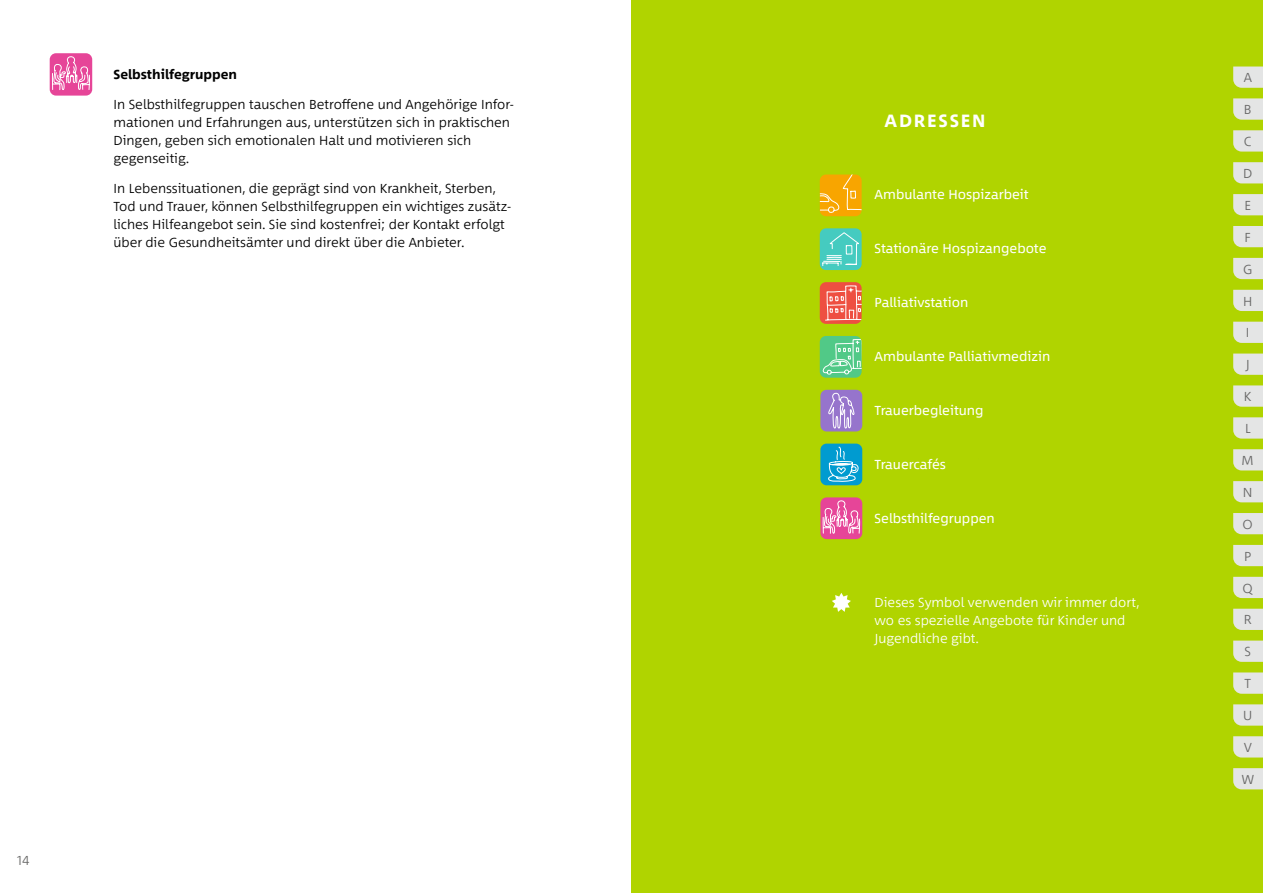
<style>
.page{position:relative;width:1263px;height:893px;background:#fff}
.page>*{position:absolute;margin:0;border:0;box-sizing:border-box;transform-origin:0 0}
.t1{font:700 18px "Between 2";letter-spacing:.1em;color:#fff}
.t2{font:300 13.2px/18px "Between 2";color:#000}
.t3{font:13.2px "Between 1";color:#fff}
.t4{font:300 13.2px/18px "Between 2";color:#fff}
.t5{font:300 13.2px "Between 2";color:#686867}
.t6{font:700 13.2px "Between 2";color:#000}
</style>
<div class="page">
<div style="left:631px;top:0;width:632px;height:893px;background:#b0d400"></div>
<svg style="left:1233px;top:67px;width:30px;height:21px"></svg>
<svg style="left:1233px;top:98px;width:30px;height:22px"></svg>
<svg style="left:1233px;top:130px;width:30px;height:22px"></svg>
<svg style="left:1233px;top:162px;width:30px;height:21px"></svg>
<svg style="left:1233px;top:194px;width:30px;height:21px"></svg>
<svg style="left:1233px;top:226px;width:30px;height:21px"></svg>
<svg style="left:1233px;top:258px;width:30px;height:21px"></svg>
<svg style="left:1233px;top:290px;width:30px;height:21px"></svg>
<svg style="left:1233px;top:322px;width:30px;height:21px"></svg>
<svg style="left:1233px;top:354px;width:30px;height:21px"></svg>
<svg style="left:1233px;top:385px;width:30px;height:22px"></svg>
<svg style="left:1233px;top:417px;width:30px;height:22px"></svg>
<svg style="left:1233px;top:449px;width:30px;height:21px"></svg>
<svg style="left:1233px;top:481px;width:30px;height:21px"></svg>
<svg style="left:1233px;top:513px;width:30px;height:21px"></svg>
<svg style="left:1233px;top:545px;width:30px;height:21px"></svg>
<svg style="left:1233px;top:577px;width:30px;height:21px"></svg>
<svg style="left:1233px;top:609px;width:30px;height:21px"></svg>
<svg style="left:1233px;top:641px;width:30px;height:21px"></svg>
<svg style="left:1233px;top:672px;width:30px;height:22px"></svg>
<svg style="left:1233px;top:704px;width:30px;height:22px"></svg>
<svg style="left:1233px;top:736px;width:30px;height:21px"></svg>
<svg style="left:1233px;top:768px;width:30px;height:21px"></svg>
<div style="left:50px;top:53px;width:42px;height:43px;background:#e64598;border-radius:6px"></div>
<svg style="left:52px;top:56px;width:38px;height:40px"></svg>
<svg style="left:820px;top:175px;width:42px;height:42px;background:#f5ae16"></svg>
<div style="left:820px;top:228px;width:42px;height:42px;background:#45cbc0;border-radius:6px"></div>
<svg style="left:822px;top:232px;width:40px;height:38px"></svg>
<div style="left:820px;top:282px;width:42px;height:42px;background:#ee4f41;border-radius:6px"></div>
<svg style="left:825px;top:285px;width:37px;height:39px"></svg>
<div style="left:820px;top:497px;width:42px;height:42px;background:#e64598;border-radius:6px"></div>
<svg style="left:822px;top:497px;width:38px;height:37px"></svg>
<div style="left:820px;top:444px;width:42px;height:41px;background:#009bd0;border-radius:6px"></div>
<svg style="left:828px;top:446px;width:31px;height:36px"></svg>
<div style="left:820px;top:390px;width:42px;height:41px;background:#9674cc;border-radius:6px"></div>
<svg style="left:828px;top:392px;width:27px;height:37px"></svg>
<div style="left:820px;top:336px;width:42px;height:42px;background:#51c987;border-radius:6px"></div>
<svg style="left:821px;top:336px;width:41px;height:42px"></svg>
<svg style="left:832px;top:593px;width:19px;height:19px"></svg>
<p class="t6" style="left:113px;top:66px;width:125px">Selbsthilfegruppen</p>
<p class="t2" style="left:113px;top:95px;width:402px">In Selbsthilfegruppen tauschen Betroffene und Angehörige Infor&shy;mationen und Erfahrungen aus, unterstützen sich in praktischen Dingen, geben sich emotionalen Halt und motivieren sich gegenseitig.</p>
<p class="t2" style="left:113px;top:179px;width:399px">In Lebenssituationen, die geprägt sind von Krankheit, Sterben, Tod und Trauer, können Selbsthilfegruppen ein wichtiges zusätz&shy;liches Hilfeangebot sein. Sie sind kostenfrei; der Kontakt erfolgt über die Gesundheitsämter und direkt über die Anbieter.</p>
<p class="t5" style="left:17px;top:852px;width:14px">14</p>
<h1 class="t1" style="left:884px;top:109px;width:103px">ADRESSEN</h1>
<p class="t3" style="left:874px;top:186px;width:156px">Ambulante Hospizarbeit</p>
<p class="t3" style="left:874px;top:240px;width:173px">Stationäre Hospizangebote</p>
<p class="t3" style="left:874px;top:294px;width:95px">Palliativstation</p>
<p class="t3" style="left:874px;top:348px;width:177px">Ambulante Palliativmedizin</p>
<p class="t3" style="left:874px;top:402px;width:111px">Trauerbegleitung</p>
<p class="t3" style="left:874px;top:456px;width:73px">Trauercafés</p>
<p class="t3" style="left:874px;top:510px;width:122px">Selbsthilfegruppen</p>
<p class="t4" style="left:874px;top:593px;width:266px">Dieses Symbol verwenden wir immer dort, wo es spezielle Angebote für Kinder und<br>Jugendliche gibt.</p>
<p class="t5" style="left:1244px;top:70px;width:10px">A</p>
<p class="t5" style="left:1244px;top:101px;width:9px">B</p>
<p class="t5" style="left:1244px;top:133px;width:9px">C</p>
<p class="t5" style="left:1243px;top:165px;width:11px">D</p>
<p class="t5" style="left:1244px;top:197px;width:8px">E</p>
<p class="t5" style="left:1244px;top:229px;width:8px">F</p>
<p class="t5" style="left:1243px;top:261px;width:11px">G</p>
<p class="t5" style="left:1243px;top:293px;width:11px">H</p>
<p class="t5" style="left:1246px;top:325px;width:5px">I</p>
<p class="t5" style="left:1246px;top:357px;width:5px">J</p>
<p class="t5" style="left:1244px;top:388px;width:9px">K</p>
<p class="t5" style="left:1245px;top:420px;width:7px">L</p>
<p class="t5" style="left:1241px;top:452px;width:14px">M</p>
<p class="t5" style="left:1243px;top:484px;width:11px">N</p>
<p class="t5" style="left:1242px;top:516px;width:12px">O</p>
<p class="t5" style="left:1244px;top:548px;width:9px">P</p>
<p class="t5" style="left:1242px;top:580px;width:12px">Q</p>
<p class="t5" style="left:1244px;top:612px;width:9px">R</p>
<p class="t5" style="left:1244px;top:644px;width:8px">S</p>
<p class="t5" style="left:1244px;top:675px;width:8px">T</p>
<p class="t5" style="left:1243px;top:707px;width:11px">U</p>
<p class="t5" style="left:1244px;top:739px;width:10px">V</p>
<p class="t5" style="left:1241px;top:771px;width:14px">W</p>
</div>
